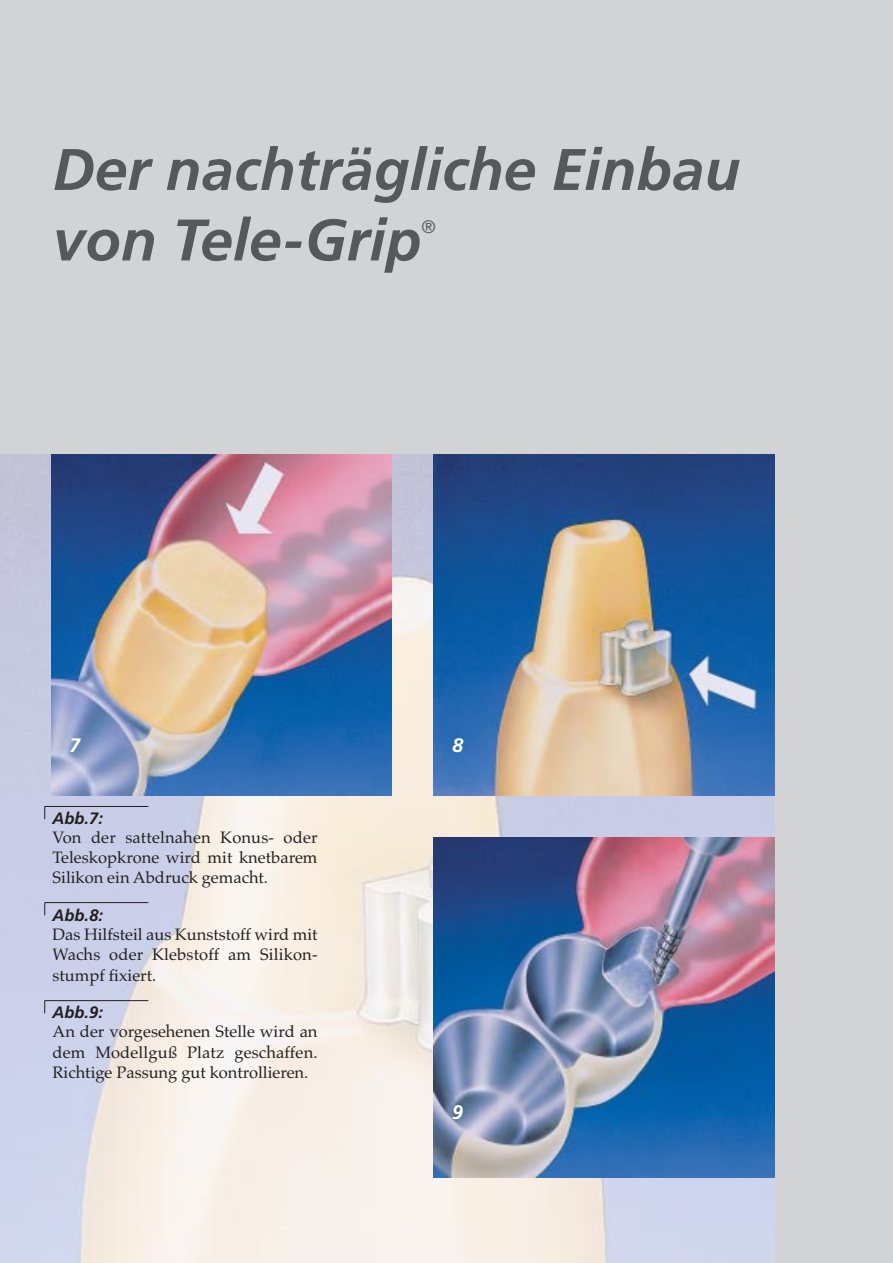
<style>
.page{position:relative;width:893px;height:1263px;background:#fff}
.page>*{position:absolute;margin:0;border:0;box-sizing:border-box;transform-origin:0 0}
.t1{font:italic 700 58.5px/70.5px "Frutiger";color:#57585b}
.t2{font:italic 700 19.5px "Frutiger";color:#fff}
.t3{font:300 18px "Frutiger";color:#57585b}
.t4{font:16.5px/20.1px "Palatino";color:#231f1f;text-align:justify}
.t5{font:italic 700 16.5px "Frutiger";color:#231f1f}
</style>
<div class="page">
<div style="left:0;top:0;width:892px;height:1263px;background:#d1d3d5"></div>
<img style="left:0;top:455px;width:774px;height:808px">
<img style="left:51px;top:455px;width:340px;height:340px">
<img style="left:434px;top:455px;width:340px;height:340px">
<img style="left:434px;top:838px;width:340px;height:340px">
<hr style="left:45px;top:806px;width:103px;height:1px;background:#231f1f">
<svg style="left:44px;top:806px;width:1px;height:13px"></svg>
<hr style="left:45px;top:902px;width:103px;height:1px;background:#231f1f">
<svg style="left:44px;top:903px;width:1px;height:12px"></svg>
<hr style="left:45px;top:1000px;width:103px;height:1px;background:#231f1f">
<svg style="left:44px;top:1001px;width:1px;height:12px"></svg>
<h1 class="t1" style="left:53px;top:139px;width:689px">Der nachträgliche Einbau von Tele-Grip</h1>
<p class="t3" style="left:421px;top:220px;width:16px">®</p>
<p class="t2" style="left:69px;top:737px;width:12px">7</p>
<p class="t2" style="left:452px;top:737px;width:12px">8</p>
<p class="t5" style="left:53px;top:811px;width:52px">Abb.7:</p>
<p class="t4" style="left:53px;top:829px;width:266px">Von der sattelnahen Konus- oder Teleskopkrone wird mit knetbarem Silikon ein Abdruck gemacht.</p>
<p class="t5" style="left:53px;top:908px;width:52px">Abb.8:</p>
<p class="t4" style="left:53px;top:927px;width:266px">Das Hilfsteil aus Kunststoff wird mit Wachs oder Klebstoff am Silikon&shy;stumpf fixiert.</p>
<p class="t5" style="left:53px;top:1006px;width:52px">Abb.9:</p>
<p class="t4" style="left:53px;top:1024px;width:266px">An der vorgesehenen Stelle wird an dem Modellguß Platz geschaffen.<br>Richtige Passung gut kontrollieren.</p>
<p class="t2" style="left:452px;top:1105px;width:12px">9</p>
</div>
